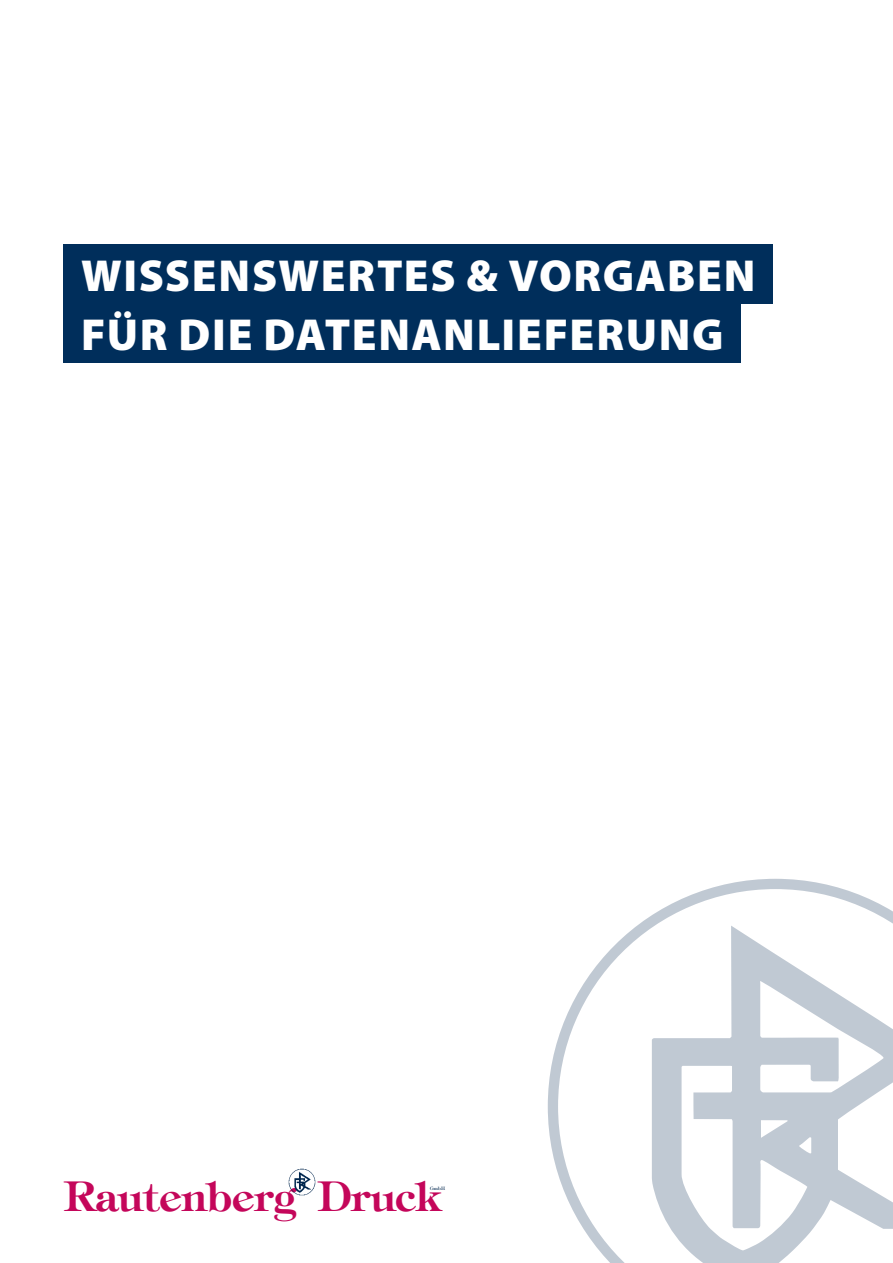
<style>
.page{position:relative;width:893px;height:1263px;background:#fff}
.page>*{position:absolute;margin:0;border:0;box-sizing:border-box;transform-origin:0 0}
.t1{font:900 45px "Myriad Pro";letter-spacing:.035em;color:#fff}
.t2{font:600 41.4px "Tiffany LT";color:#c4065a}
.t3{font:4.5px "Tiffany LT";color:#00264e}
</style>
<div class="page">
<svg style="left:548px;top:879px;width:345px;height:384px"></svg>
<img style="left:289px;top:1169px;width:26px;height:26px">
<div style="left:64px;top:304px;width:677px;height:59px;background:#002e5b"></div>
<div style="left:64px;top:244px;width:709px;height:60px;background:#002e5b"></div>
<p class="t1" style="left:81px;top:246px;width:676px">WISSENSWERTES &amp; VORGABEN</p>
<p class="t1" style="left:81px;top:305px;width:644px">FÜR DIE DATENANLIEFERUNG</p>
<p class="t2" style="left:64px;top:1170px;width:379px">Rautenberg Druck</p>
<p class="t3" style="left:430px;top:1185px;width:16px">GmbH</p>
</div>
